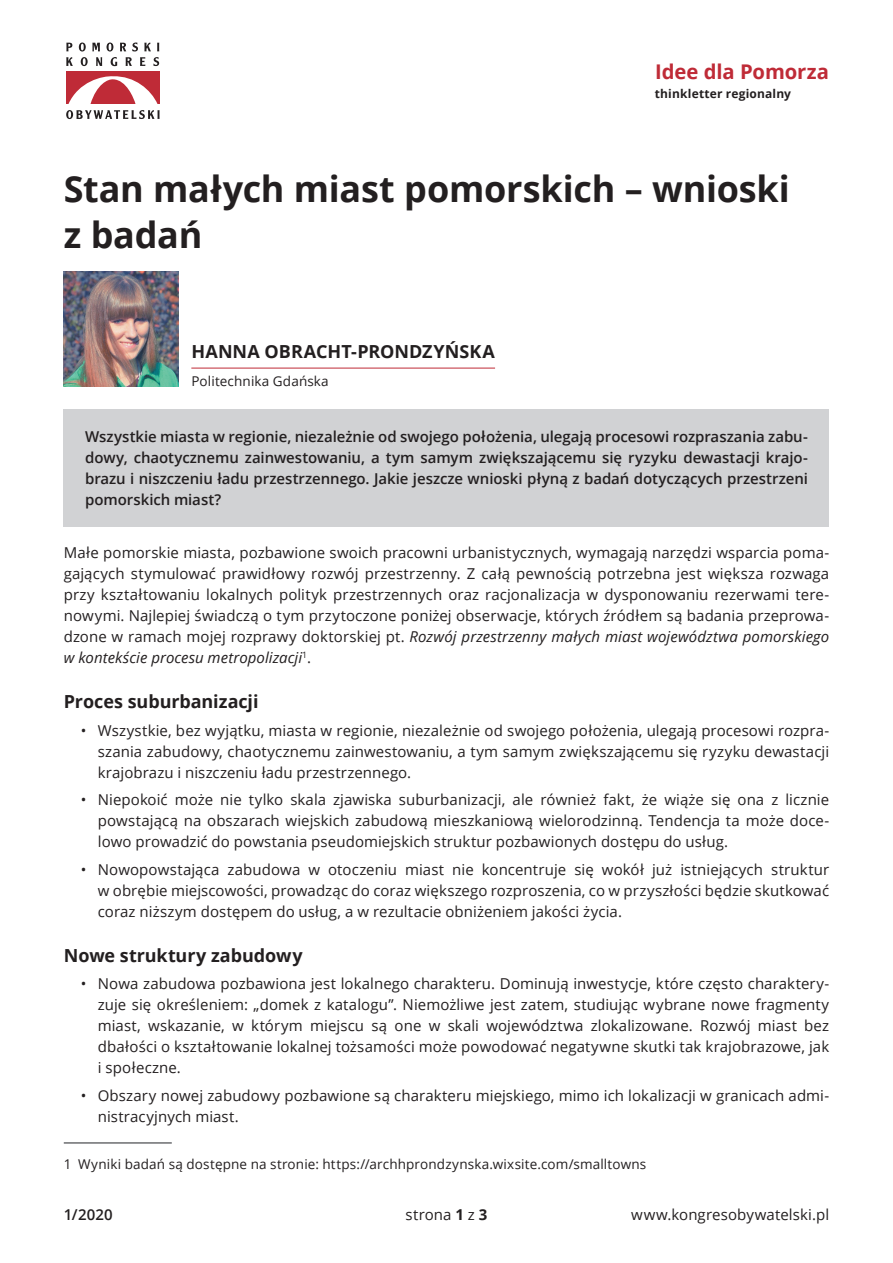
<style>
.page{position:relative;width:893px;height:1263px;background:#fff}
.page>*{position:absolute;margin:0;border:0;box-sizing:border-box;transform-origin:0 0}
.Tytuł{font:700 36px/46.8px "Open Sans";letter-spacing:-.005em;color:#231f20}
.t1{font:700 20.25px "Open Sans";letter-spacing:-.005em;color:#bf2b37}
.Tytuł_rozdziału{font:700 18px "Open Sans";letter-spacing:-.005em;color:#231f20}
.Imię_i_nazwisko_podk{font:700 18px "Open Sans";color:#231f20}
.stopka{font:15px/21px "Open Sans";letter-spacing:.005em;color:#231f20;text-align:justify}
.Od_redakcji_-_tekst{font:600 15px/21px "Open Sans";color:#231f20;text-align:justify}
.numer_prawy{font:15px "Open Sans";letter-spacing:.005em;color:#231f20}
.stopka-2{font:600 15px "Open Sans";color:#231f20}
.Przypis_dolny{font:13.5px "Open Sans";letter-spacing:.01em;color:#231f20}
.afiliacja{font:13.5px "Open Sans";letter-spacing:.01em;color:#231f20}
.t2{font:700 12px "Open Sans";letter-spacing:.015em;color:#231f20}
.s1{font-style:italic}
.s2{font-weight:700}
</style>
<div class="page">
<div style="left:66px;top:72px;width:94px;height:32px;background:#bf2b37"></div>
<svg style="left:68px;top:76px;width:90px;height:28px"></svg>
<svg style="left:66px;top:43px;width:6px;height:8px"></svg>
<svg style="left:66px;top:57px;width:7px;height:9px"></svg>
<svg style="left:79px;top:43px;width:80px;height:23px"></svg>
<svg style="left:66px;top:110px;width:94px;height:9px"></svg>
<img style="left:64px;top:271px;width:115px;height:115px">
<hr style="left:191px;top:368px;width:304px;height:1px;background:#bf2b37">
<div style="left:64px;top:409px;width:765px;height:117px;background:#d1d2d4"></div>
<hr style="left:64px;top:1142px;width:108px;height:2px;background:#6c6d70">
<h2 class="t1" style="left:655px;top:57px;width:175px">Idee dla Pomorza</h2>
<p class="t2" style="left:655px;top:86px;width:138px">thinkletter regionalny</p>
<p class="Tytuł" style="left:64px;top:164px;width:728px">Stan małych miast pomorskich – wnioski z badań</p>
<p class="Imię_i_nazwisko_podk" style="left:191px;top:339px;width:305px">HANNA OBRACHT‑PRONDZYŃSKA</p>
<p class="afiliacja" style="left:191px;top:372px;width:139px">Politechnika Gdańska</p>
<p class="Od_redakcji_-_tekst" style="left:85px;top:426px;width:724px">Wszystkie miasta w regionie, niezależnie od swojego położenia, ulegają procesowi rozpraszania zabu&shy;dowy, chaotycznemu zainwestowaniu, a tym samym zwiększającemu się ryzyku dewastacji krajo&shy;brazu i niszczeniu ładu przestrzennego. Jakie jeszcze wnioski płyną z badań dotyczących przestrzeni pomorskich miast?</p>
<p class="stopka" style="left:64px;top:542px;width:767px">Małe pomorskie miasta, pozbawione swoich pracowni urbanistycznych, wymagają narzędzi wsparcia poma&shy;gających stymulować prawidłowy rozwój przestrzenny. Z całą pewnością potrzebna jest większa rozwaga przy kształtowaniu lokalnych polityk przestrzennych oraz racjonalizacja w dysponowaniu rezerwami tere&shy;nowymi. Najlepiej świadczą o tym przytoczone poniżej obserwacje, których źródłem są badania przeprowa&shy;dzone w ramach mojej rozprawy doktorskiej pt. <span class="s1">Rozwój przestrzenny małych miast województwa pomorskiego w kontekście procesu metropolizacji</span><sup>1</sup>.</p>
<p class="Tytuł_rozdziału" style="left:64px;top:689px;width:196px">Proces suburbanizacji</p>
<p class="stopka" style="left:98px;top:719px;width:733px;text-indent:-17px">• Wszystkie, bez wyjątku, miasta w regionie, niezależnie od swojego położenia, ulegają procesowi rozpra&shy;szania zabudowy, chaotycznemu zainwestowaniu, a tym samym zwiększającemu się ryzyku dewastacji krajobrazu i niszczeniu ładu przestrzennego.</p>
<p class="stopka" style="left:98px;top:789px;width:733px;text-indent:-17px">• Niepokoić może nie tylko skala zjawiska suburbanizacji, ale również fakt, że wiąże się ona z licznie powstającą na obszarach wiejskich zabudową mieszkaniową wielorodzinną. Tendencja ta może doce&shy;lowo prowadzić do powstania pseudomiejskich struktur pozbawionych dostępu do usług.</p>
<p class="stopka" style="left:98px;top:858px;width:733px;text-indent:-17px">• Nowopowstająca zabudowa w otoczeniu miast nie koncentruje się wokół już istniejących struktur w obrębie miejscowości, prowadząc do coraz większego rozproszenia, co w przyszłości będzie skutkować coraz niższym dostępem do usług, a w rezultacie obniżeniem jakości życia.</p>
<p class="Tytuł_rozdziału" style="left:64px;top:943px;width:240px">Nowe struktury zabudowy</p>
<p class="stopka" style="left:98px;top:973px;width:733px;text-indent:-17px">• Nowa zabudowa pozbawiona jest lokalnego charakteru. Dominują inwestycje, które często charaktery&shy;zuje się określeniem: „domek z katalogu”. Niemożliwe jest zatem, studiując wybrane nowe fragmenty miast, wskazanie, w którym miejscu są one w skali województwa zlokalizowane. Rozwój miast bez dbałości o kształtowanie lokalnej tożsamości może powodować negatywne skutki tak krajobrazowe, jak i społeczne.</p>
<p class="stopka" style="left:98px;top:1084px;width:733px;text-indent:-17px">• Obszary nowej zabudowy pozbawione są charakteru miejskiego, mimo ich lokalizacji w granicach admi&shy;nistracyjnych miast.</p>
<p class="Przypis_dolny" style="left:64px;top:1155px;width:584px">1 Wyniki badań są dostępne na stronie: https://archhprondzynska.wixsite.com/smalltowns</p>
<p class="stopka-2" style="left:64px;top:1205px;width:51px">1/2020</p>
<p class="numer_prawy" style="left:406px;top:1205px;width:83px">strona <span class="s2">1</span> z <span class="s2">3</span></p>
<p class="stopka" style="left:631px;top:1204px;width:199px">www.kongresobywatelski.pl</p>
</div>
